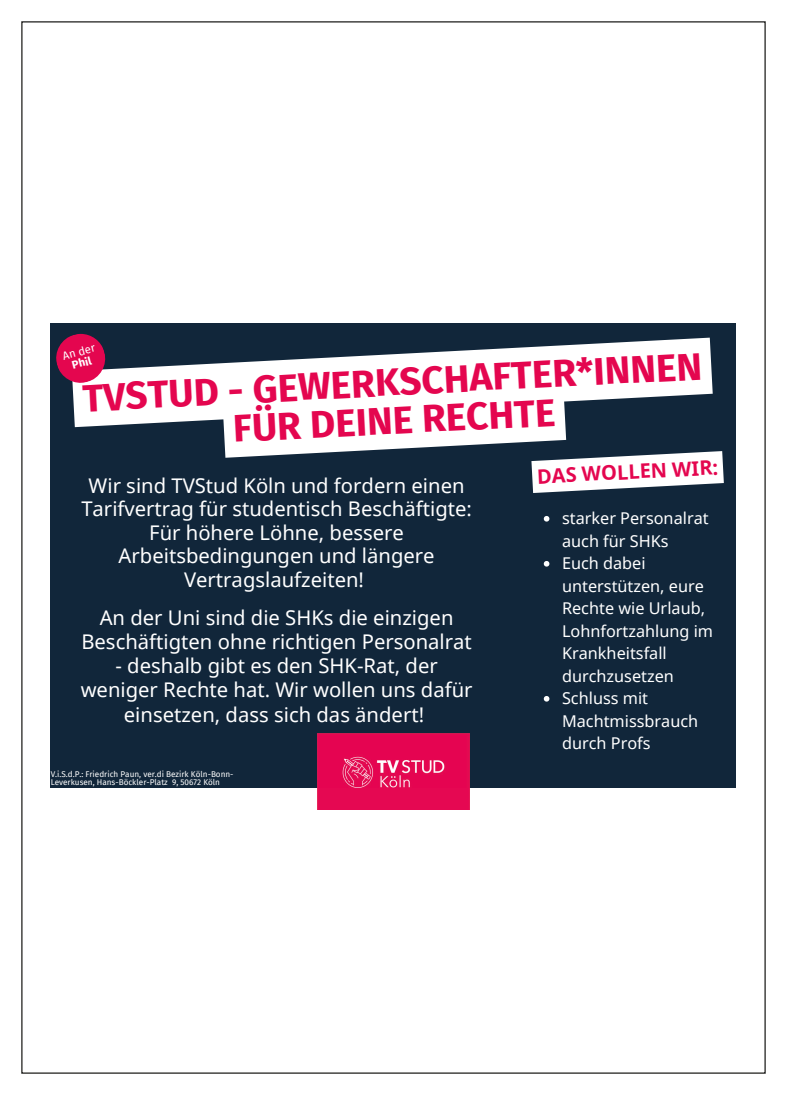
<style>
.page{position:relative;width:787px;height:1095px;background:#fff}
.page>*{position:absolute;margin:0;border:0;box-sizing:border-box;transform-origin:0 0}
.t1{font:700 38.62px/38.5px "Fira Sans";color:#e4064f;text-align:center}
.t2{font:20.25px/23.5px "Noto Sans";color:#fff;text-align:center}
.t3{font:700 20px "Noto Sans";color:#e4064f}
.t4{font:16.25px/22.5px "Noto Sans";color:#fff}
.t5{font:11.25px "Fira Sans";color:#fff}
.t6{font:700 11.25px "Fira Sans";color:#fff}
.t7{font:8.12px/8.1px "Fira Sans";color:#fff}
</style>
<div class="page">
<div style="left:51px;top:324px;width:685px;height:464px;background:#11263a"></div>
<svg style="left:72px;top:338px;width:640px;height:120px;fill:#fff"></svg>
<svg style="left:56px;top:334px;width:52px;height:51px"></svg>
<img style="left:317px;top:734px;width:152px;height:75px">
<svg style="left:531px;top:451px;width:193px;height:42px"></svg>
<svg style="left:544px;top:516px;width:5px;height:6px"></svg>
<svg style="left:544px;top:561px;width:5px;height:6px"></svg>
<svg style="left:544px;top:696px;width:5px;height:6px"></svg>
<p class="t5" style="left:61px;top:348px;width:35px;rotate:-15deg">An der</p>
<h1 class="t1" style="left:81px;top:376px;width:621px;rotate:-3deg">TVSTUD - GEWERKSCHAFTER*INNEN<br>FÜR DEINE RECHTE</h1>
<p class="t6" style="left:70px;top:356px;width:21px;rotate:-15deg">Phil</p>
<p class="t2" style="left:81px;top:473px;width:392px">Wir sind TVStud Köln und fordern einen Tarifvertrag für studentisch Beschäftigte:<br>Für höhere Löhne, bessere Arbeitsbedingungen und längere Vertragslaufzeiten!</p>
<p class="t2" style="left:81px;top:604px;width:392px;line-height:24.2px">An der Uni sind die SHKs die einzigen<br>Beschäftigten ohne richtigen Personalrat</p>
<p class="t2" style="left:81px;top:653px;width:393px;line-height:24.2px">- deshalb gibt es den SHK-Rat, der weniger Rechte hat. Wir wollen uns dafür einsetzen, dass sich das ändert!</p>
<p class="t7" style="left:51px;top:770px;width:184px">V.i.S.d.P.: Friedrich Paun, ver.di Bezirk Köln-Bonn-<br>Leverkusen, Hans-Böckler-Platz 9, 50672 Köln</p>
<p class="t3" style="left:536px;top:462px;width:183px;rotate:-3deg">DAS WOLLEN WIR:</p>
<p class="t4" style="left:562px;top:507px;width:153px">starker Personalrat auch für SHKs<br>Euch dabei unterstützen, eure<br>Rechte wie Urlaub,<br>Lohnfortzahlung im<br>Krankheitsfall durchzusetzen<br>Schluss mit<br>Machtmissbrauch durch Profs</p>
</div>
